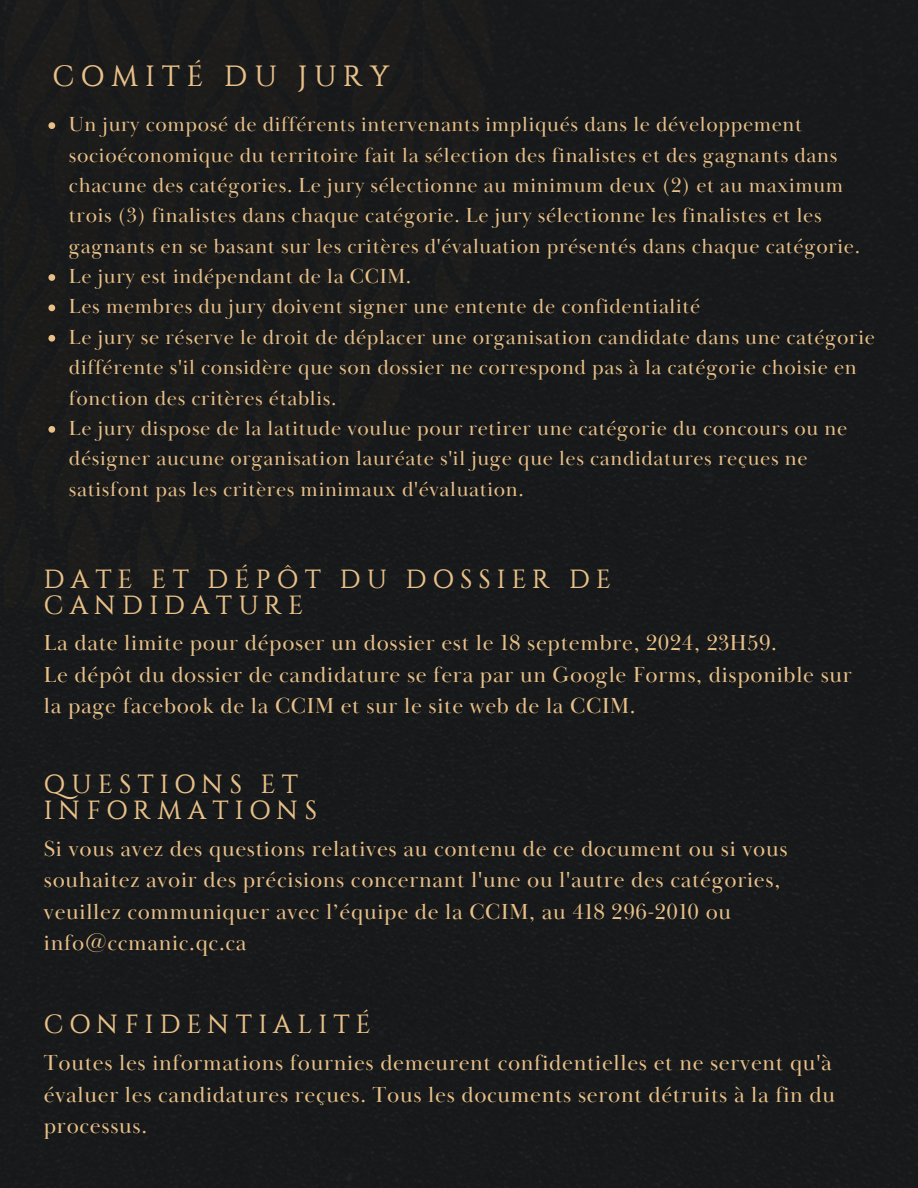
<style>
.page{position:relative;width:918px;height:1188px;background:#18191a}
.page>*{position:absolute;margin:0;border:0;box-sizing:border-box;transform-origin:0 0}
.t1{font:29.1px "Constantine";letter-spacing:.23em;color:#e8c088}
.t2{font:26.1px/25.8px "Constantine";letter-spacing:.23em;color:#e8c088}
.t3{font:22.35px/31.5px "Baskerville Display PT";letter-spacing:.03em;color:#e8c088}
.t4{font:21px/30.3px "Baskerville Display PT";letter-spacing:.03em;color:#e8c088}
</style>
<div class="page">
<div style="left:0;top:0;width:502px;height:615px;background:#1a1b1b"></div>
<svg style="left:48px;top:122px;width:7px;height:7px"></svg>
<svg style="left:48px;top:274px;width:7px;height:7px"></svg>
<svg style="left:48px;top:304px;width:7px;height:7px"></svg>
<svg style="left:48px;top:335px;width:7px;height:7px"></svg>
<svg style="left:48px;top:426px;width:7px;height:7px"></svg>
<p class="t1" style="left:52px;top:63px;width:339px">COMITÉ DU JURY</p>
<p class="t4" style="left:69px;top:110px;width:793px">Un jury composé de différents intervenants impliqués dans le développement socioéconomique du territoire fait la sélection des finalistes et des gagnants dans chacune des catégories. Le jury sélectionne au minimum deux (2) et au maximum trois (3) finalistes dans chaque catégorie. Le jury sélectionne les finalistes et les gagnants en se basant sur les critères d'évaluation présentés dans chaque catégorie.</p>
<p class="t4" style="left:69px;top:262px;width:344px">Le jury est indépendant de la CCIM.</p>
<h1 class="t4" style="left:69px;top:292px;width:633px">Les membres du jury doivent signer une entente de confidentialité</h1>
<p class="t4" style="left:69px;top:323px;width:808px">Le jury se réserve le droit de déplacer une organisation candidate dans une catégorie différente s'il considère que son dossier ne correspond pas à la catégorie choisie en fonction des critères établis.</p>
<p class="t4" style="left:69px;top:414px;width:780px">Le jury dispose de la latitude voulue pour retirer une catégorie du concours ou ne désigner aucune organisation lauréate s'il juge que les candidatures reçues ne satisfont pas les critères minimaux d'évaluation.</p>
<p class="t2" style="left:44px;top:567px;width:569px">DATE ET DÉPÔT DU DOSSIER DE<br>CANDIDATURE</p>
<p class="t3" style="left:44px;top:628px;width:735px">La date limite pour déposer un dossier est le 18 septembre, 2024, 23H59.</p>
<p class="t3" style="left:44px;top:660px;width:810px">Le dépôt du dossier de candidature se fera par un Google Forms, disponible sur la page facebook de la CCIM et sur le site web de la CCIM.</p>
<h2 class="t2" style="left:44px;top:772px;width:275px">QUESTIONS ET<br>INFORMATIONS</h2>
<p class="t3" style="left:44px;top:833px;width:745px">Si vous avez des questions relatives au contenu de ce document ou si vous souhaitez avoir des précisions concernant l'une ou l'autre des catégories, veuillez communiquer avec l’équipe de la CCIM, au 418 296-2010 ou info@ccmanic.qc.ca</p>
<p class="t2" style="left:44px;top:1012px;width:328px">CONFIDENTIALITÉ</p>
<p class="t3" style="left:44px;top:1048px;width:793px">Toutes les informations fournies demeurent confidentielles et ne servent qu'à évaluer les candidatures reçues. Tous les documents seront détruits à la fin du processus.</p>
</div>
